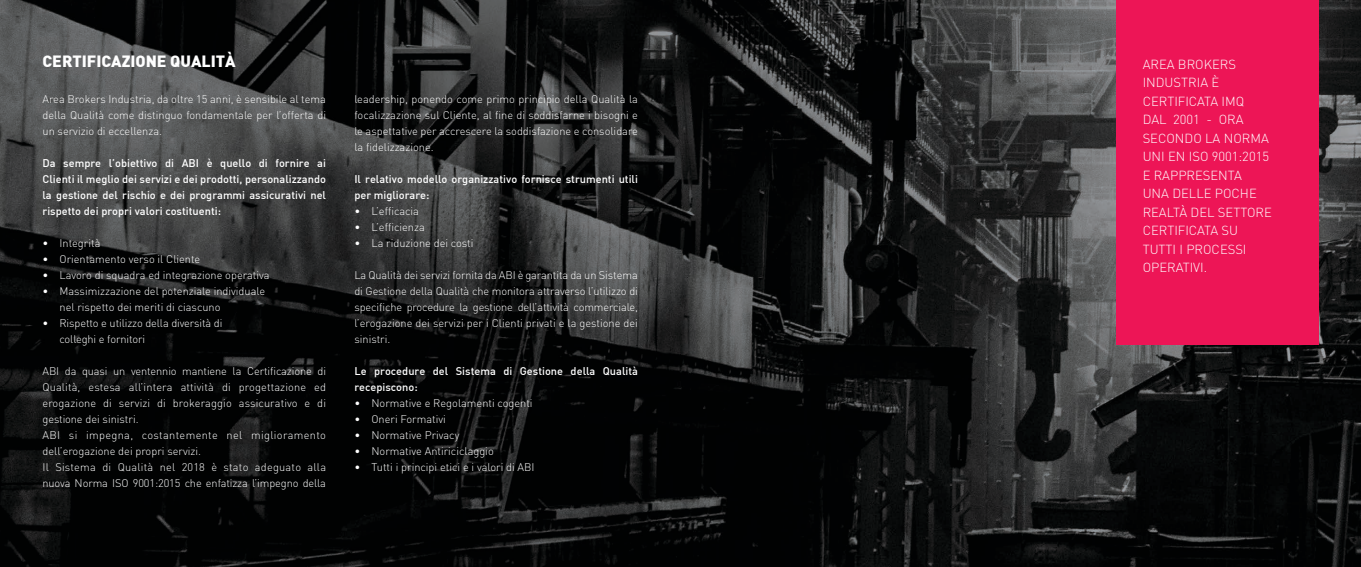
<style>
.page{position:relative;width:1361px;height:567px;background:#fff}
.page>*{position:absolute;margin:0;border:0;box-sizing:border-box;transform-origin:0 0}
.t1{font:900 16px "DIN";color:#fff}
.t2{font:300 13px/18.5px "DIN";color:#fff}
.t3{font:300 11px/16px "DIN";color:#fff;text-align:justify}
.t4{font:500 11px/16px "DIN";color:#fff}
</style>
<div class="page">
<img style="left:0;top:0;width:1361px;height:567px">
<div style="left:1115px;top:0;width:203px;height:344px;background:#ed1556"></div>
<h1 class="t1" style="left:43px;top:51px;width:195px">CERTIFICAZIONE QUALITÀ</h1>
<p class="t2" style="left:1142px;top:54px;width:131px">AREA BROKERS<br>INDUSTRIA È<br>CERTIFICATA IMQ<br>DAL 2001 - ORA<br>SECONDO LA NORMA<br>UNI EN ISO 9001:2015<br>E RAPPRESENTA<br>UNA DELLE POCHE<br>REALTÀ DEL SETTORE<br>CERTIFICATA SU<br>TUTTI I PROCESSI<br>OPERATIVI.</p>
<p class="t3" style="left:43px;top:90px;width:285px">Area Brokers Industria, da oltre 15 anni, è sensibile al tema della Qualità come distinguo fondamentale per l’offerta di un servizio di eccellenza.</p>
<p class="t4" style="left:43px;top:154px;width:285px;text-align:justify">Da sempre l’obiettivo di ABI è quello di fornire ai Clienti il meglio dei servizi e dei prodotti, personalizzando la gestione del rischio e dei programmi assicurativi nel rispetto dei propri valori costituenti:</p>
<p class="t3" style="left:43px;top:234px;width:59px">• Integrità</p>
<p class="t3" style="left:43px;top:250px;width:159px">• Orientamento verso il Cliente</p>
<p class="t3" style="left:43px;top:266px;width:229px">• Lavoro di squadra ed integrazione operativa</p>
<p class="t3" style="left:60px;top:282px;width:207px;text-indent:-17px">• Massimizzazione del potenziale individuale nel rispetto dei meriti di ciascuno</p>
<p class="t3" style="left:60px;top:314px;width:164px;text-indent:-17px">• Rispetto e utilizzo della diversità di colleghi e fornitori</p>
<p class="t3" style="left:43px;top:362px;width:285px;text-align:left">ABI da quasi un ventennio mantiene la Certificazione di Qualità, estesa all’intera attività di progettazione ed erogazione di servizi di brokeraggio assicurativo e di gestione dei sinistri.<br>ABI si impegna, costantemente nel miglioramento dell’erogazione dei propri servizi.<br>Il Sistema di Qualità nel 2018 è stato adeguato alla nuova Norma ISO 9001:2015 che enfatizza l’impegno della</p>
<p class="t3" style="left:354px;top:90px;width:285px">leadership, ponendo come primo principio della Qualità la focalizzazione sul Cliente, al fine di soddisfarne i bisogni e le aspettative per accrescere la soddisfazione e consolidare la fidelizzazione.</p>
<p class="t4" style="left:354px;top:170px;width:285px">Il relativo modello organizzativo fornisce strumenti utili per migliorare:</p>
<p class="t3" style="left:354px;top:202px;width:66px">• L’efficacia</p>
<p class="t3" style="left:354px;top:218px;width:72px">• L’efficienza</p>
<p class="t3" style="left:354px;top:234px;width:121px">• La riduzione dei costi</p>
<p class="t3" style="left:354px;top:266px;width:285px">La Qualità dei servizi fornita da ABI è garantita da un Sistema di Gestione della Qualità che monitora attraverso l’utilizzo di specifiche procedure la gestione dell’attività commerciale, l’erogazione dei servizi per i Clienti privati e la gestione dei sinistri.</p>
<p class="t4" style="left:354px;top:362px;width:285px">Le procedure del Sistema di Gestione della Qualità recepiscono:</p>
<p class="t3" style="left:354px;top:394px;width:180px">• Normative e Regolamenti cogenti</p>
<p class="t3" style="left:354px;top:410px;width:93px">• Oneri Formativi</p>
<p class="t3" style="left:354px;top:426px;width:106px">• Normative Privacy</p>
<p class="t3" style="left:354px;top:442px;width:141px">• Normative Antiriciclaggio</p>
<p class="t3" style="left:354px;top:458px;width:182px">• Tutti i principi etici e i valori di ABI</p>
</div>
